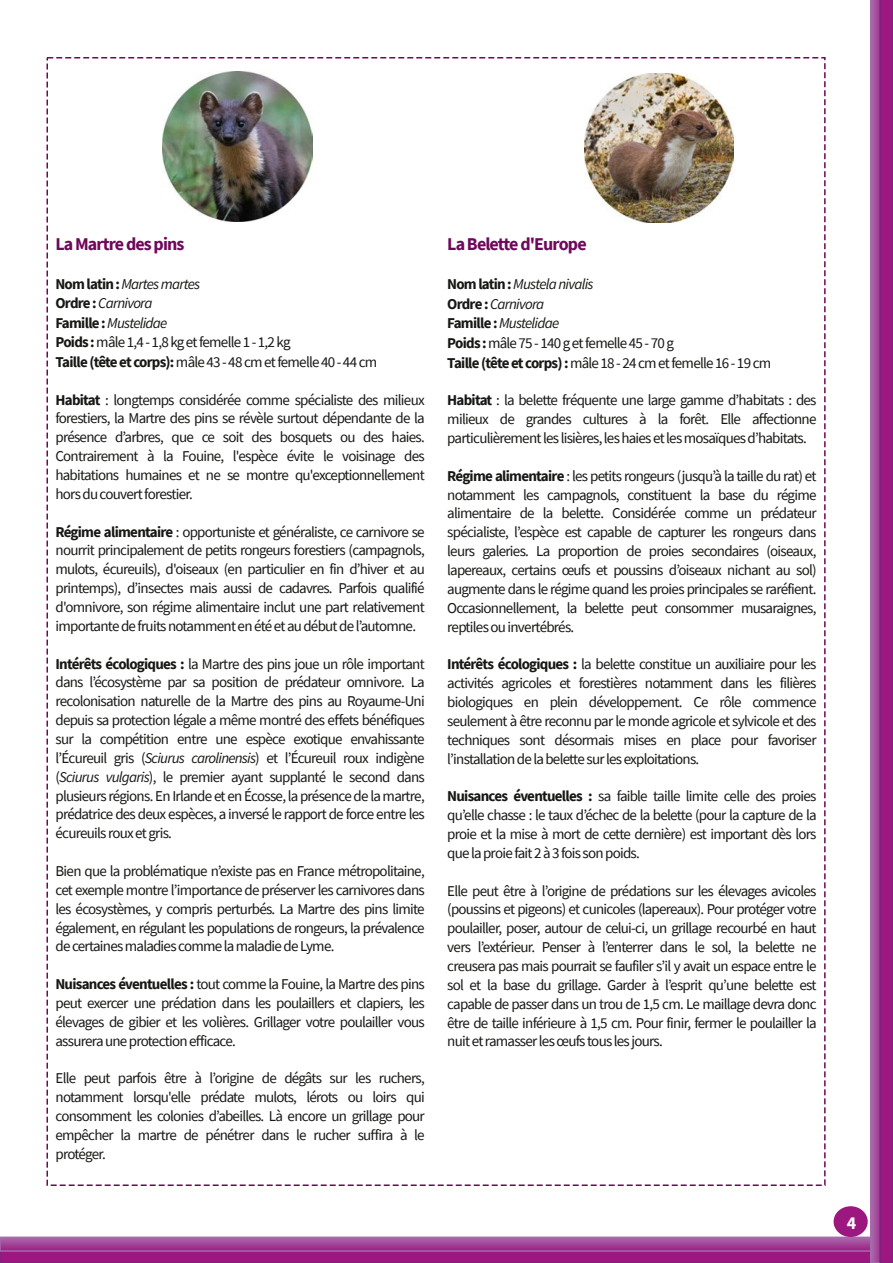
<style>
.page{position:relative;width:893px;height:1263px;background:#fff}
.page>*{position:absolute;margin:0;border:0;box-sizing:border-box;transform-origin:0 0}
.t1{font:700 18px "Source Sans Pro";letter-spacing:-.05em;color:#70075b}
.t2{font:700 18px "Source Sans Pro";color:#fff}
.t3{font:15px/18.9px "Source Sans Pro";letter-spacing:-.05em;color:#171715;text-align:justify}
.t4{font:700 15px/19.5px "Source Sans Pro";color:#171715}
.s1{font-weight:700}
.s2{font-style:italic}
.s3{font-style:inherit}
.s4{font-weight:400;font-style:italic}
.s5{font-weight:400}
</style>
<div class="page">
<div style="left:0;top:1249px;width:893px;height:14px;background:#9d1781"></div>
<div style="left:0;top:1248px;width:893px;height:15px;border:2px solid #82217c"></div>
<svg style="left:3px;top:1239px;width:867px;height:10px;background:#a24497"></svg>
<div style="left:0;top:1236px;width:893px;height:16px;border:2px solid #a76aaa"></div>
<svg style="left:870px;top:0;width:23px;height:1263px;background:#9d318d"></svg>
<div style="left:834px;top:1207px;width:33px;height:29px;background:#9d1781;border-radius:50%"></div>
<div style="left:834px;top:1206px;width:34px;height:31px;border:2px solid #9d1781;border-radius:50%"></div>
<img style="left:163px;top:72px;width:149px;height:149px">
<img style="left:584px;top:73px;width:150px;height:150px">
<p class="t1" style="left:56px;top:232px;width:131px">La Martre des pins</p>
<p class="t3" style="left:56px;top:274px;width:323px;line-height:19.5px;text-align:left"><span class="s1">Nom latin :</span><span class="s2">Martes martes<br></span><span class="s1">Ordre :</span><span class="s2">Carnivora<br></span><span class="s1">Famille :</span> <span class="s2">Mustelidae<br></span><span class="s1">Poids :</span> mâle 1,4 <span class="s3">‑</span> 1,8 kg et femelle 1 <span class="s3">‑</span> 1,2 kg<br><span class="s1">Taille (tête et corps):</span> mâle 43 <span class="s3">‑</span> 48 cm et femelle 40 <span class="s3">‑</span> 44 cm</p>
<p class="t3" style="left:56px;top:390px;width:371px"><span class="s1">Habitat</span> : longtemps considérée comme spécialiste des milieux forestiers, la Martre des pins se révèle surtout dépendante de la présence d’arbres, que ce soit des bosquets ou des haies.<br>Contrairement à la Fouine, l'espèce évite le voisinage des habitations humaines et ne se montre qu'exceptionnellement hors du couvert forestier.</p>
<p class="t3" style="left:56px;top:522px;width:371px"><span class="s1">Régime alimentaire</span> : opportuniste et généraliste, ce carnivore se nourrit principalement de petits rongeurs forestiers (campagnols, mulots, écureuils), d'oiseaux (en particulier en fin d’hiver et au printemps), d’insectes mais aussi de cadavres. Parfois qualifié d'omnivore, son régime alimentaire inclut une part relativement importante de fruits notamment en été et au début de l’automne.</p>
<p class="t3" style="left:56px;top:654px;width:371px"><span class="s1">Intérêts écologiques :</span> la Martre des pins joue un rôle important dans l’écosystème par sa position de prédateur omnivore. La recolonisation naturelle de la Martre des pins au Royaume<span class="s3">‑</span>Uni depuis sa protection légale a même montré des effets bénéfiques sur la compétition entre une espèce exotique envahissante l’Écureuil gris (<span class="s2">Sciurus carolinensis</span>) et l’Écureuil roux indigène (<span class="s2">Sciurus vulgaris</span>), le premier ayant supplanté le second dans plusieurs régions. En Irlande et en Écosse, la présence de la martre, prédatrice des deux espèces, a inversé le rapport de force entre les écureuils roux et gris.</p>
<p class="t3" style="left:56px;top:861px;width:371px">Bien que la problématique n’existe pas en France métropolitaine, cet exemple montre l’importance de préserver les carnivores dans les écosystèmes, y compris perturbés. La Martre des pins limite également, en régulant les populations de rongeurs, la prévalence de certaines maladies comme la maladie de Lyme.</p>
<p class="t3" style="left:56px;top:975px;width:371px"><span class="s1">Nuisances éventuelles :</span> tout comme la Fouine, la Martre des pins peut exercer une prédation dans les poulaillers et clapiers, les élevages de gibier et les volières. Grillager votre poulailler vous assurera une protection efficace.</p>
<p class="t3" style="left:56px;top:1069px;width:371px">Elle peut parfois être à l’origine de dégâts sur les ruchers, notamment lorsqu'elle prédate mulots, lérots ou loirs qui consomment les colonies d’abeilles. Là encore un grillage pour empêcher la martre de pénétrer dans le rucher suffira à le protéger.</p>
<p class="t1" style="left:447px;top:232px;width:141px">La Belette d'Europe</p>
<p class="t4" style="left:447px;top:275px;width:325px">Nom latin :<span class="s4">Mustela nivalis<br></span>Ordre :<span class="s4">Carnivora<br></span>Famille : <span class="s4">Mustelidae<br></span>Poids : <span class="s5">mâle 75</span> <span class="s5">‑</span> <span class="s5">140 g et femelle 45</span> <span class="s5">‑</span> <span class="s5">70 g<br></span>Taille (tête et corps) : <span class="s5">mâle 18</span> <span class="s5">‑</span> <span class="s5">24 cm et femelle 16</span> <span class="s5">‑</span> <span class="s5">19 cm</span></p>
<p class="t3" style="left:447px;top:391px;width:371px"><span class="s1">Habitat</span> : la belette fréquente une large gamme d’habitats : des milieux de grandes cultures à la forêt. Elle affectionne particulièrement les lisières, les haies et les mosaïques d’habitats.</p>
<p class="t3" style="left:447px;top:466px;width:371px"><span class="s1">Régime alimentaire</span> : les petits rongeurs (jusqu’à la taille du rat) et notamment les campagnols, constituent la base du régime alimentaire de la belette. Considérée comme un prédateur spécialiste, l’espèce est capable de capturer les rongeurs dans leurs galeries. La proportion de proies secondaires (oiseaux, lapereaux, certains œufs et poussins d’oiseaux nichant au sol) augmente dans le régime quand les proies principales se raréfient.<br>Occasionnellement, la belette peut consommer musaraignes, reptiles ou invertébrés.</p>
<p class="t3" style="left:447px;top:655px;width:371px"><span class="s1">Intérêts écologiques :</span> la belette constitue un auxiliaire pour les activités agricoles et forestières notamment dans les filières biologiques en plein développement. Ce rôle commence seulement à être reconnu par le monde agricole et sylvicole et des techniques sont désormais mises en place pour favoriser l’installation de la belette sur les exploitations.</p>
<p class="t3" style="left:447px;top:787px;width:371px"><span class="s1">Nuisances éventuelles :</span> sa faible taille limite celle des proies qu’elle chasse : le taux d’échec de la belette (pour la capture de la proie et la mise à mort de cette dernière) est important dès lors que la proie fait 2 à 3 fois son poids.</p>
<p class="t3" style="left:447px;top:881px;width:371px">Elle peut être à l’origine de prédations sur les élevages avicoles (poussins et pigeons) et cunicoles (lapereaux). Pour protéger votre poulailler, poser, autour de celui<span class="s3">‑</span>ci, un grillage recourbé en haut vers l’extérieur. Penser à l’enterrer dans le sol, la belette ne creusera pas mais pourrait se faufiler s’il y avait un espace entre le sol et la base du grillage. Garder à l’esprit qu’une belette est capable de passer dans un trou de 1,5 cm. Le maillage devra donc être de taille inférieure à 1,5 cm. Pour finir, fermer le poulailler la nuit et ramasser les œufs tous les jours.</p>
<p class="t2" style="left:847px;top:1211px;width:11px">4</p>
</div>
